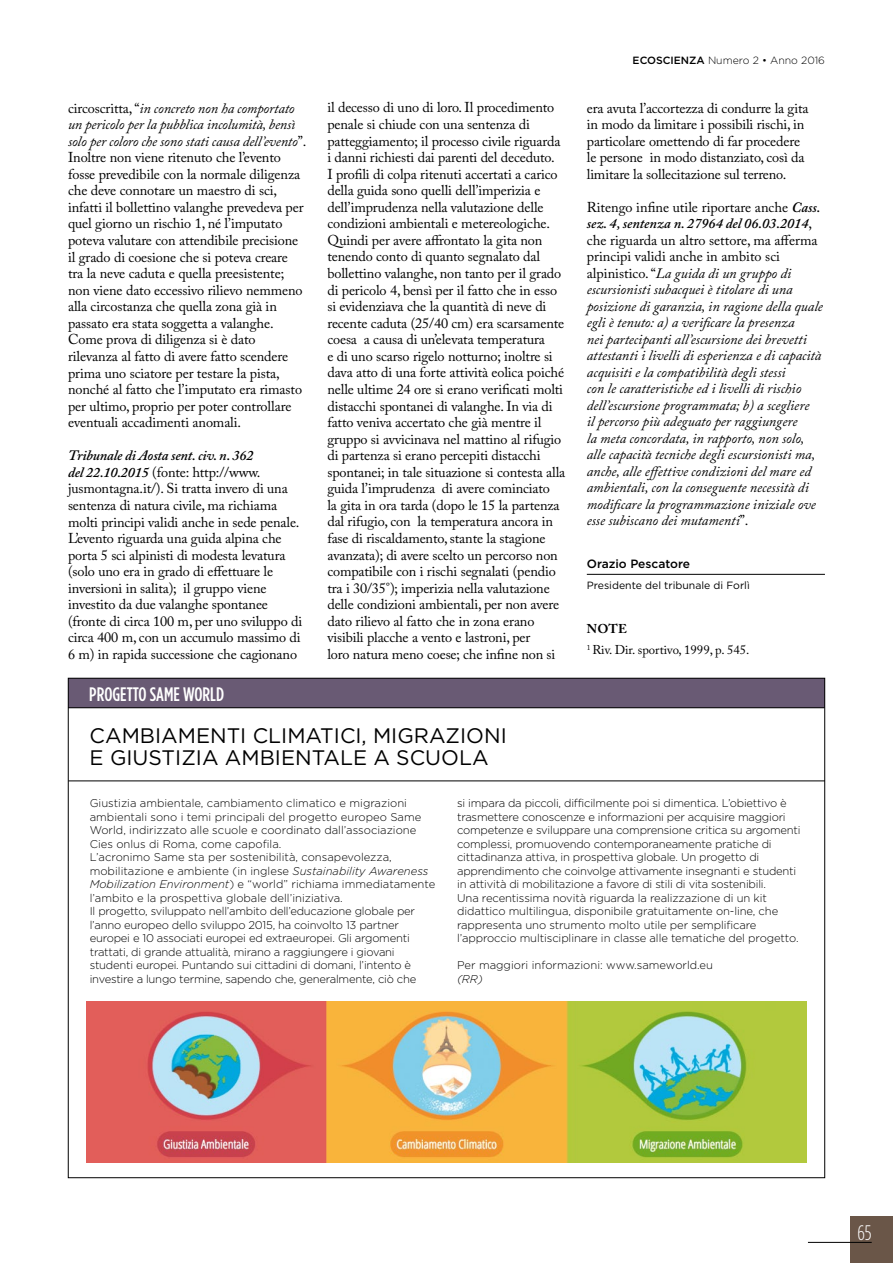
<style>
.page{position:relative;width:893px;height:1263px;background:#fff}
.page>*{position:absolute;margin:0;border:0;box-sizing:border-box;transform-origin:0 0}
.t1{font:21px/21.8px "Gotham";color:#000}
.t2{font:300 condensed 21px "Gotham HTF";color:#fff}
.t3{font:500 19.5px "Gotham Condensed";color:#fff}
.t4{font:14.25px/16.5px "Adobe Caslon Pro";letter-spacing:-.01em;color:#000}
.t5{font:italic 14.25px/16.5px "Adobe Caslon Pro";color:#000}
.t6{font:12.75px/20.7px "Adobe Caslon Pro";color:#000}
.t7{font:500 12px "Gotham";color:#000}
.t8{font:300 11.25px/13.5px "Gotham HTF";letter-spacing:-.02em;color:#000}
.t9{font:300 11.25px "Gotham HTF";color:#000}
.t10{font:italic 300 11.25px "Gotham HTF";color:#000}
.t11{font:10.5px "Gotham HTF";color:#000}
.t12{font:300 10.5px "Gotham HTF";color:#000}
.s1{font-style:italic}
.s2{font-weight:600;font-style:italic}
.s3{font-weight:500}
.s4{font-style:normal}
.s5{font-weight:600}
.s6{font-weight:700}
</style>
<div class="page">
<div style="left:850px;top:1216px;width:43px;height:47px;background:#6a5648"></div>
<hr style="left:808px;top:1242px;width:64px;height:1px;background:#000">
<hr style="left:587px;top:574px;width:238px;height:1px;background:#000">
<div style="left:68px;top:678px;width:756px;height:30px;background:#695a74"></div>
<hr style="left:68px;top:707px;width:756px;height:1px;background:#000">
<hr style="left:68px;top:781px;width:757px;height:1px;background:#000">
<img style="left:87px;top:1002px;width:720px;height:160px">
<p class="t4" style="left:68px;top:99px;width:240px">circoscritta, “<span class="s1">in concreto non ha comportato un pericolo per la pubblica incolumità, bensì solo per coloro che sono stati causa dell’evento</span>”.<br>Inoltre non viene ritenuto che l’evento fosse prevedibile con la normale diligenza che deve connotare un maestro di sci, infatti il bollettino valanghe prevedeva per quel giorno un rischio 1, né l’imputato poteva valutare con attendibile precisione il grado di coesione che si poteva creare tra la neve caduta e quella preesistente; non viene dato eccessivo rilievo nemmeno alla circostanza che quella zona già in passato era stata soggetta a valanghe.<br>Come prova di diligenza si è dato rilevanza al fatto di avere fatto scendere prima uno sciatore per testare la pista, nonché al fatto che l’imputato era rimasto per ultimo, proprio per poter controllare eventuali accadimenti anomali.</p>
<p class="t4" style="left:68px;top:447px;width:236px"><span class="s2">Tribunale di Aosta sent. civ. n. 362<br>del 22.10.2015</span> (fonte: http://www. jusmontagna.it/). Si tratta invero di una sentenza di natura civile, ma richiama molti principi validi anche in sede penale.<br>L’evento riguarda una guida alpina che porta 5 sci alpinisti di modesta levatura (solo uno era in grado di effettuare le inversioni in salita); il gruppo viene investito da due valanghe spontanee (fronte di circa 100 m, per uno sviluppo di circa 400 m, con un accumulo massimo di 6 m) in rapida successione che cagionano</p>
<p class="t12" style="left:633px;top:55px;width:194px"><span class="s3">ECOSCIENZA</span> Numero 2 • Anno 2016</p>
<p class="t4" style="left:327px;top:99px;width:239px">il decesso di uno di loro. Il procedimento penale si chiude con una sentenza di patteggiamento; il processo civile riguarda i danni richiesti dai parenti del deceduto.<br>I profili di colpa ritenuti accertati a carico della guida sono quelli dell’imperizia e dell’imprudenza nella valutazione delle condizioni ambientali e metereologiche.<br>Quindi per avere affrontato la gita non tenendo conto di quanto segnalato dal bollettino valanghe, non tanto per il grado di pericolo 4, bensì per il fatto che in esso si evidenziava che la quantità di neve di recente caduta (25/40 cm) era scarsamente coesa a causa di un’elevata temperatura<br>e di uno scarso rigelo notturno; inoltre si dava atto di una forte attività eolica poiché nelle ultime 24 ore si erano verificati molti distacchi spontanei di valanghe. In via di fatto veniva accertato che già mentre il gruppo si avvicinava nel mattino al rifugio di partenza si erano percepiti distacchi spontanei; in tale situazione si contesta alla guida l’imprudenza di avere cominciato<br>la gita in ora tarda (dopo le 15 la partenza dal rifugio, con la temperatura ancora in fase di riscaldamento, stante la stagione avanzata); di avere scelto un percorso non compatibile con i rischi segnalati (pendio tra i 30/35°); imperizia nella valutazione delle condizioni ambientali, per non avere dato rilievo al fatto che in zona erano visibili placche a vento e lastroni, per<br>loro natura meno coese; che infine non si</p>
<p class="t4" style="left:587px;top:99px;width:223px">era avuta l’accortezza di condurre la gita in modo da limitare i possibili rischi, in particolare omettendo di far procedere le persone in modo distanziato, così da limitare la sollecitazione sul terreno.</p>
<p class="t5" style="left:587px;top:198px;width:238px"><span class="s4">Ritengo infine utile riportare anche</span> <span class="s5">Cass. sez. 4, sentenza n. 27964 del 06.03.2014</span><span class="s4">, che riguarda un altro settore, ma afferma principi validi anche in ambito sci alpinistico. “</span>La guida di un gruppo di escursionisti subacquei è titolare di una posizione di garanzia, in ragione della quale egli è tenuto: a) a verificare la presenza<br>nei partecipanti all’escursione dei brevetti attestanti i livelli di esperienza e di capacità acquisiti e la compatibilità degli stessi<br>con le caratteristiche ed i livelli di rischio dell’escursione programmata; b) a scegliere<br>il percorso più adeguato per raggiungere<br>la meta concordata, in rapporto, non solo, alle capacità tecniche degli escursionisti ma, anche, alle effettive condizioni del mare ed ambientali, con la conseguente necessità di modificare la programmazione iniziale ove esse subiscano dei mutamenti<span class="s4">”.</span></p>
<p class="t7" style="left:587px;top:557px;width:105px">Orazio Pescatore</p>
<p class="t11" style="left:587px;top:580px;width:164px">Presidente del tribunale di Forlì</p>
<p class="t6" style="left:587px;top:618px;width:164px"><span class="s6">NOTE<br></span><sup>1</sup> Riv. Dir. sportivo, 1999, p. 545.</p>
<h2 class="t3" style="left:89px;top:683px;width:136px">PROGETTO SAME WORLD</h2>
<h1 class="t1" style="left:90px;top:724px;width:419px">CAMBIAMENTI CLIMATICI, MIGRAZIONI<br>E GIUSTIZIA AMBIENTALE A SCUOLA</h1>
<p class="t8" style="left:90px;top:796px;width:347px">Giustizia ambientale, cambiamento climatico e migrazioni ambientali sono i temi principali del progetto europeo Same World, indirizzato alle scuole e coordinato dall’associazione Cies onlus di Roma, come capofila.<br>L’acronimo Same sta per sostenibilità, consapevolezza, mobilitazione e ambiente (in inglese <span class="s1">Sustainability Awareness Mobilization Environment</span>) e “world” richiama immediatamente l’ambito e la prospettiva globale dell’iniziativa.<br>Il progetto, sviluppato nell’ambito dell’educazione globale per l’anno europeo dello sviluppo 2015, ha coinvolto 13 partner europei e 10 associati europei ed extraeuropei. Gli argomenti trattati, di grande attualità, mirano a raggiungere i giovani studenti europei. Puntando sui cittadini di domani, l’intento è investire a lungo termine, sapendo che, generalmente, ciò che</p>
<p class="t8" style="left:457px;top:796px;width:345px">si impara da piccoli, difficilmente poi si dimentica. L’obiettivo è trasmettere conoscenze e informazioni per acquisire maggiori competenze e sviluppare una comprensione critica su argomenti complessi, promuovendo contemporaneamente pratiche di cittadinanza attiva, in prospettiva globale. Un progetto di apprendimento che coinvolge attivamente insegnanti e studenti in attività di mobilitazione a favore di stili di vita sostenibili.<br>Una recentissima novità riguarda la realizzazione di un kit didattico multilingua, disponibile gratuitamente on-line, che rappresenta uno strumento molto utile per semplificare l’approccio multisciplinare in classe alle tematiche del progetto.</p>
<p class="t9" style="left:457px;top:959px;width:257px">Per maggiori informazioni: www.sameworld.eu</p>
<p class="t10" style="left:457px;top:972px;width:27px">(RR)</p>
<h1 class="t2" style="left:857px;top:1221px;width:16px">65</h1>
</div>
